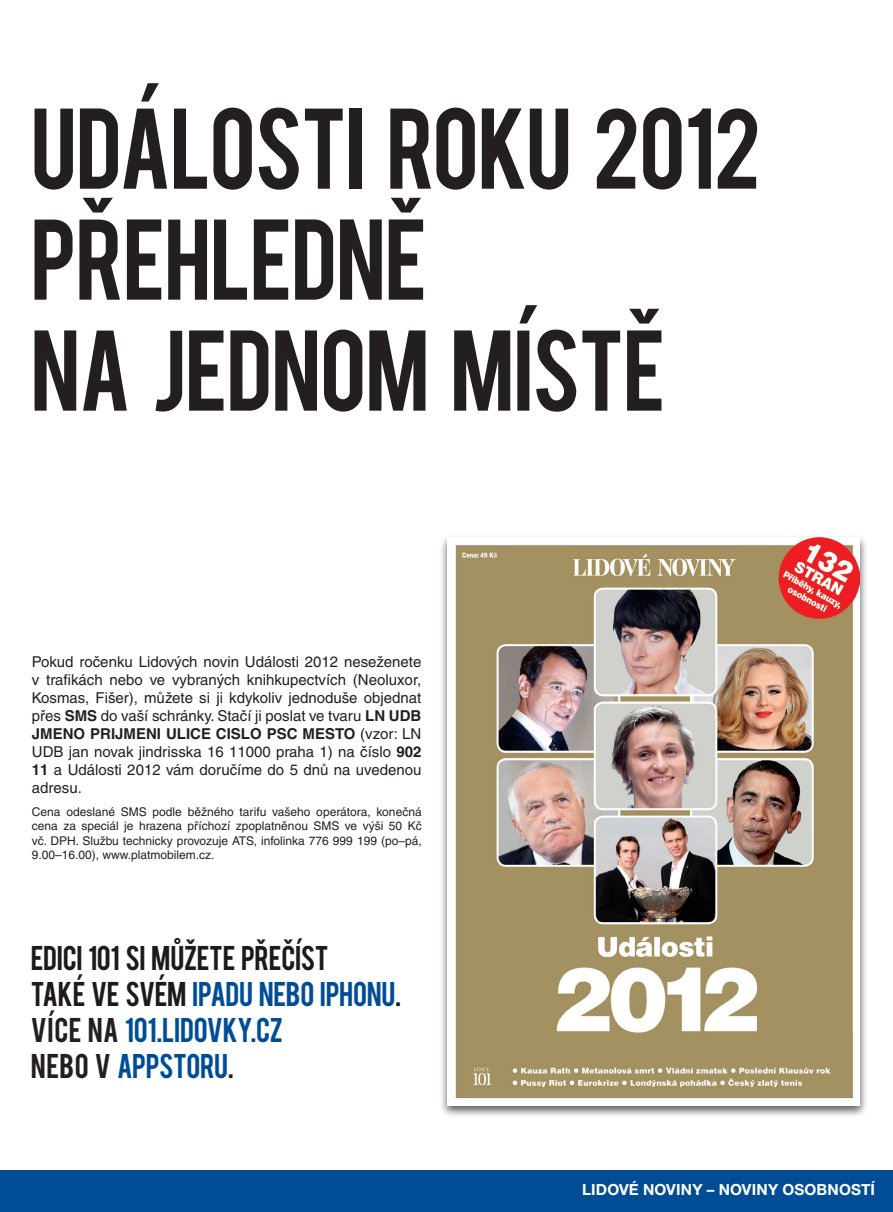
<style>
.page{position:relative;width:893px;height:1212px;background:#fff}
.page>*{position:absolute;margin:0;border:0;box-sizing:border-box;transform-origin:0 0}
.t1{font:90px/111px "Bebas";letter-spacing:-.015em;color:#231f20}
.t2{font:27px/36px "Bebas";letter-spacing:-.01em;color:#014d95}
.t3{font:700 15.3px "Helvetica Neue";letter-spacing:.01em;color:#fff}
.t4{font:15px/18px "Helvetica CE";color:#231f20;text-align:justify}
.t5{font:12px/14.4px "Helvetica CE";color:#231f20;text-align:justify}
.s1{font-weight:700}
.s2{color:#1e1a1b}
.s3{color:#231f20}
</style>
<div class="page">
<div style="left:439px;top:534px;width:429px;height:583px;background:#231f20;opacity:.75"></div>
<img style="left:447px;top:538px;width:413px;height:567px">
<div style="left:0;top:1170px;width:893px;height:42px;background:#014d95"></div>
<h1 class="t1" style="left:30px;top:91px;width:732px">UDÁLOSTI ROKU 2012<br>PŘEHLEDNĚ<br>NA JEDNOM MÍSTĚ</h1>
<p class="t4" style="left:32px;top:652px;width:391px">Pokud ročenku Lidových novin Události 2012 neseženete v trafikách nebo ve vybraných knihkupectvích (Neoluxor, Kosmas, Fišer), můžete si ji kdykoliv jednoduše objednat přes <span class="s1">SMS</span> do vaší schránky. Stačí ji poslat ve tvaru <span class="s1">LN UDB JMENO PRIJMENI ULICE CISLO PSC MESTO</span> (vzor: LN UDB jan novak jindrisska 16 11000 praha 1) na číslo <span class="s1">902<br>11</span> a Události 2012 vám doručíme do 5 dnů na uvedenou adresu.</p>
<p class="t5" style="left:32px;top:805px;width:391px">Cena odeslané SMS podle běžného tarifu vašeho operátora, konečná cena za speciál je hrazena příchozí zpoplatněnou SMS ve výši 50 Kč vč. DPH. Službu technicky provozuje ATS, infolinka 776 999 199 (po–pá, 9.00–16.00), www.platmobilem.cz.</p>
<h2 class="t2" style="left:31px;top:939px;width:372px"><span class="s2">EDICI 101 SI MŮŽETE PŘEČÍST<br>TAKÉ VE SVÉM</span> IPADU NEBO IPHONU<span class="s2">.<br></span><span class="s3">VÍCE NA</span> 101.LIDOVKY.CZ<br><span class="s3">NEBO V</span> APPSTORU<span class="s3">.</span></h2>
<p class="t3" style="left:582px;top:1180px;width:294px">LIDOVÉ NOVINY – NOVINY OSOBNOSTÍ</p>
</div>
